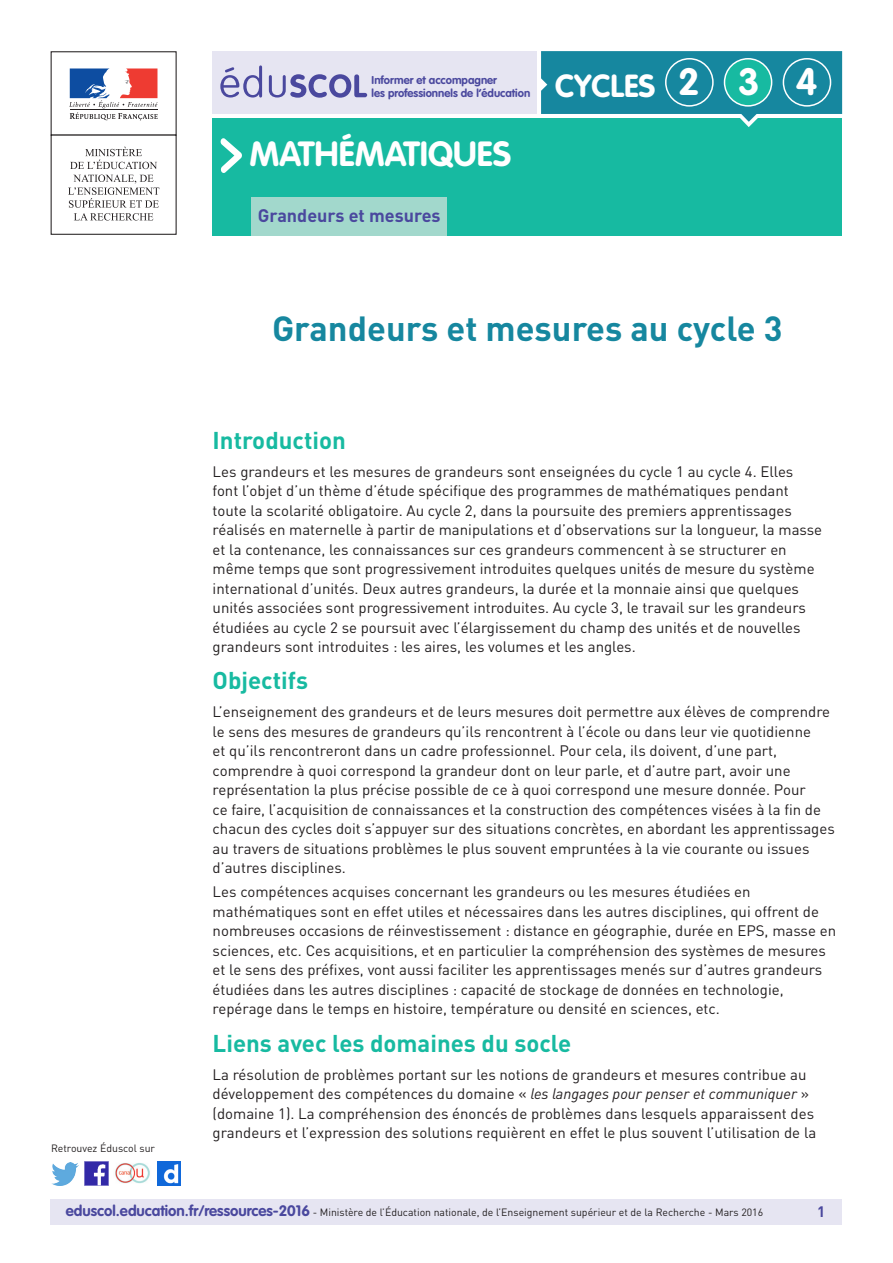
<style>
.page{position:relative;width:893px;height:1263px;background:#fff}
.page>*{position:absolute;margin:0;border:0;box-sizing:border-box;transform-origin:0 0}
.t1{font:700 37.5px "VAG Rounded Std";color:#fff}
.t2{font:700 34.5px "DIN Pro";color:#16879f}
._01_Nom_de_la_discip{font:700 34.5px "VAG Rounded Std";color:#fff}
.t3{font:700 31.5px "VAG Rounded Std";color:#fff}
._03_Titre_de_niveau{font:700 24px "DIN Pro";color:#17baa1}
.t4{font:700 18px "DIN Pro";color:#4a489e}
._06_Texte_courant{font:15px/19.5px "DIN Pro";color:#231f20}
.t5{font:700 15px "DIN Pro";color:#4a489e}
.t6{font:700 11.25px/13.5px "VAG Rounded Std";color:#4a489e}
.t7{font:10.5px "DIN Pro";color:#231f20}
.s1{font-style:italic}
.s2{font-family:"VAG Rounded Std";font-weight:700;font-size:15px;color:#4a489e}
</style>
<div class="page">
<div style="left:213px;top:118px;width:629px;height:118px;background:#17baa1"></div>
<div style="left:251px;top:197px;width:195px;height:39px;background:#a2d8cc"></div>
<svg style="left:220px;top:138px;width:22px;height:35px"></svg>
<div style="left:213px;top:51px;width:324px;height:63px;background:#e6e5f2"></div>
<svg style="left:220px;top:65px;width:147px;height:33px"></svg>
<div style="left:51px;top:51px;width:126px;height:85px;border:1px solid #231f20"></div>
<svg style="left:69px;top:68px;width:89px;height:52px"></svg>
<hr style="left:70px;top:109px;width:87px;height:1px;background:#231f20">
<svg style="left:70px;top:147px;width:87px;height:22px"></svg>
<svg style="left:68px;top:175px;width:91px;height:46px"></svg>
<svg style="left:541px;top:51px;width:301px;height:76px"></svg>
<div style="left:665px;top:58px;width:49px;height:49px;border:2px solid #fff;border-radius:50%"></div>
<div style="left:724px;top:59px;width:48px;height:47px;background:#17baa1;border-radius:50%"></div>
<div style="left:724px;top:58px;width:48px;height:49px;border:2px solid #fff;border-radius:50%"></div>
<div style="left:783px;top:58px;width:48px;height:49px;border:2px solid #fff;border-radius:50%"></div>
<div style="left:50px;top:1199px;width:791px;height:26px;background:#e6e5f2"></div>
<img style="left:85px;top:1162px;width:23px;height:23px">
<img style="left:51px;top:1163px;width:28px;height:22px">
<img style="left:158px;top:1162px;width:22px;height:23px">
<img style="left:115px;top:1163px;width:35px;height:21px">
<p class="t6" style="left:372px;top:74px;width:160px">Informer et accompagner<br>les professionnels de l’éducation</p>
<p class="t3" style="left:555px;top:67px;width:102px">CYCLES</p>
<p class="t1" style="left:678px;top:60px;width:23px">2</p>
<p class="t1" style="left:738px;top:60px;width:23px">3</p>
<p class="t1" style="left:796px;top:60px;width:23px">4</p>
<p class="_01_Nom_de_la_discip" style="left:249px;top:133px;width:263px">MATHÉMATIQUES</p>
<p class="t4" style="left:258px;top:204px;width:184px">Grandeurs et mesures</p>
<p class="t7" style="left:51px;top:1141px;width:106px">Retrouvez Éduscol sur</p>
<p class="t2" style="left:272px;top:305px;width:512px">Grandeurs et mesures au cycle 3</p>
<p class="_03_Titre_de_niveau" style="left:213px;top:424px;width:135px">Introduction</p>
<p class="_06_Texte_courant" style="left:213px;top:461px;width:611px">Les grandeurs et les mesures de grandeurs sont enseignées du cycle 1 au cycle 4. Elles font l’objet d’un thème d’étude spécifique des programmes de mathématiques pendant toute la scolarité obligatoire. Au cycle 2, dans la poursuite des premiers apprentissages réalisés en maternelle à partir de manipulations et d’observations sur la longueur, la masse et la contenance, les connaissances sur ces grandeurs commencent à se structurer en même temps que sont progressivement introduites quelques unités de mesure du système international d’unités. Deux autres grandeurs, la durée et la monnaie ainsi que quelques unités associées sont progressivement introduites. Au cycle 3, le travail sur les grandeurs étudiées au cycle 2 se poursuit avec l’élargissement du champ des unités et de nouvelles grandeurs sont introduites : les aires, les volumes et les angles.</p>
<p class="_03_Titre_de_niveau" style="left:213px;top:665px;width:97px">Objectifs</p>
<p class="_06_Texte_courant" style="left:213px;top:702px;width:624px">L’enseignement des grandeurs et de leurs mesures doit permettre aux élèves de comprendre le sens des mesures de grandeurs qu’ils rencontrent à l’école ou dans leur vie quotidienne<br>et qu’ils rencontreront dans un cadre professionnel. Pour cela, ils doivent, d’une part, comprendre à quoi correspond la grandeur dont on leur parle, et d’autre part, avoir une représentation la plus précise possible de ce à quoi correspond une mesure donnée. Pour<br>ce faire, l’acquisition de connaissances et la construction des compétences visées à la fin de chacun des cycles doit s’appuyer sur des situations concrètes, en abordant les apprentissages au travers de situations problèmes le plus souvent empruntées à la vie courante ou issues d’autres disciplines.</p>
<p class="_06_Texte_courant" style="left:213px;top:882px;width:625px">Les compétences acquises concernant les grandeurs ou les mesures étudiées en mathématiques sont en effet utiles et nécessaires dans les autres disciplines, qui offrent de nombreuses occasions de réinvestissement : distance en géographie, durée en EPS, masse en sciences, etc. Ces acquisitions, et en particulier la compréhension des systèmes de mesures et le sens des préfixes, vont aussi faciliter les apprentissages menés sur d’autres grandeurs étudiées dans les autres disciplines : capacité de stockage de données en technologie, repérage dans le temps en histoire, température ou densité en sciences, etc.</p>
<p class="_03_Titre_de_niveau" style="left:213px;top:1027px;width:360px">Liens avec les domaines du socle</p>
<p class="_06_Texte_courant" style="left:213px;top:1064px;width:605px">La résolution de problèmes portant sur les notions de grandeurs et mesures contribue au développement des compétences du domaine « <span class="s1">les langages pour penser et communiquer</span> » (domaine 1). La compréhension des énoncés de problèmes dans lesquels apparaissent des grandeurs et l’expression des solutions requièrent en effet le plus souvent l’utilisation de la</p>
<p class="t7" style="left:66px;top:1205px;width:699px"><span class="s2">eduscol.education.fr/ressources-2016</span> - Ministère de l’Éducation nationale, de l’Enseignement supérieur et de la Recherche - Mars 2016</p>
<p class="t5" style="left:817px;top:1201px;width:10px">1</p>
</div>
